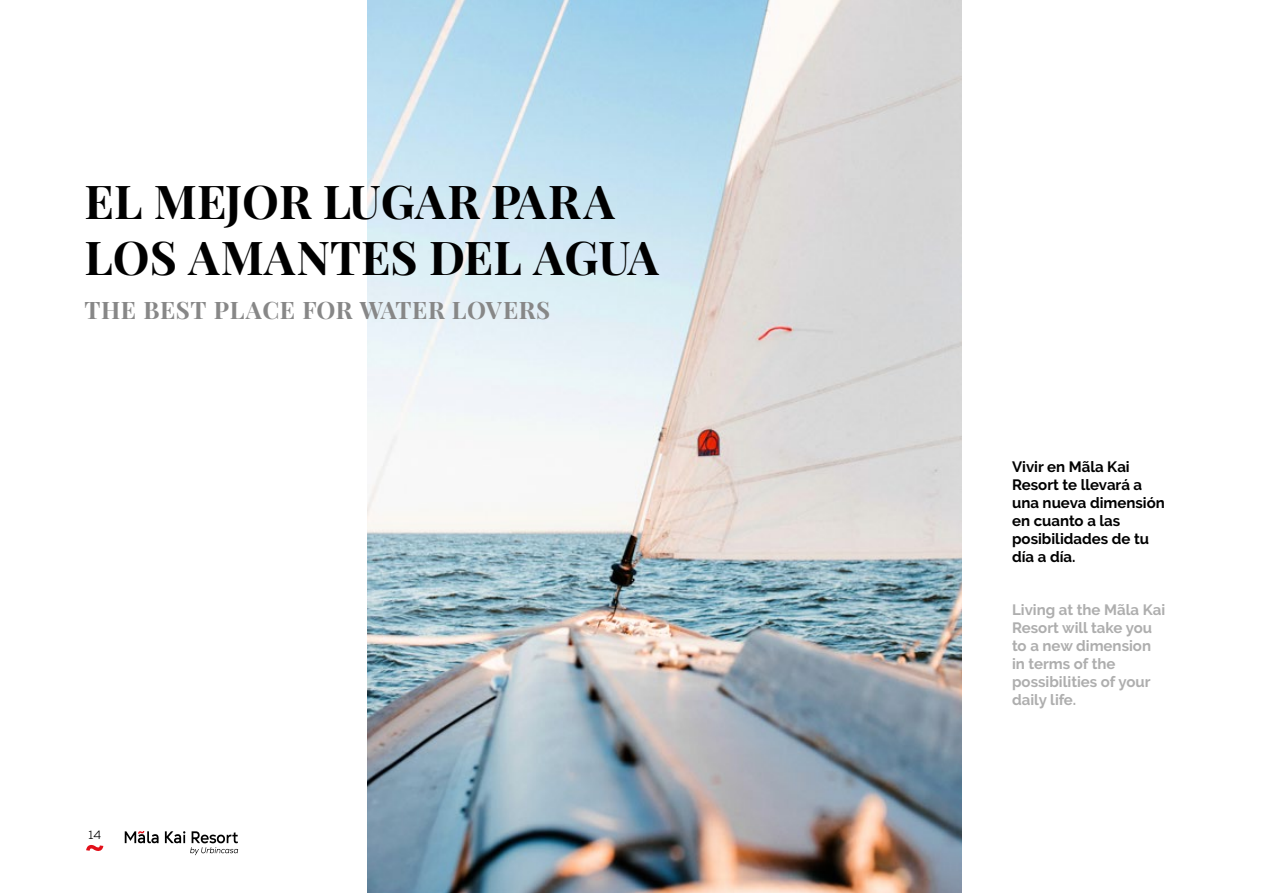
<style>
.page{position:relative;width:1263px;height:893px;background:#fff}
.page>*{position:absolute;margin:0;border:0;box-sizing:border-box;transform-origin:0 0}
.t1{font:46.5px/55.8px "Neothic";color:#000}
.t2{font:24px "Neothic";letter-spacing:.025em;color:#878787}
.t3{font:700 15px/18px "Raleway";color:#aeaeae}
.t4{font:700 15px/18px "Raleway";color:#000}
.t5{font:12px "Nexa";color:#000}
</style>
<div class="page">
<svg style="left:86px;top:845px;width:17px;height:6px"></svg>
<img style="left:367px;top:0;width:595px;height:893px">
<svg style="left:165px;top:831px;width:73px;height:24px"></svg>
<svg style="left:125px;top:831px;width:34px;height:12px"></svg>
<h1 class="t1" style="left:85px;top:173px;width:576px">EL MEJOR LUGAR PARA<br>LOS AMANTES DEL AGUA</h1>
<h2 class="t2" style="left:85px;top:296px;width:467px">THE BEST PLACE FOR WATER LOVERS</h2>
<p class="t5" style="left:89px;top:828px;width:14px">14</p>
<p class="t4" style="left:1012px;top:457px;width:154px">Vivir en Mãla Kai<br>Resort te llevará a una nueva dimensión en cuanto a las posibilidades de tu día a día.</p>
<p class="t3" style="left:1012px;top:601px;width:155px">Living at the Mãla Kai<br>Resort will take you to a new dimension in terms of the possibilities of your daily life.</p>
</div>
